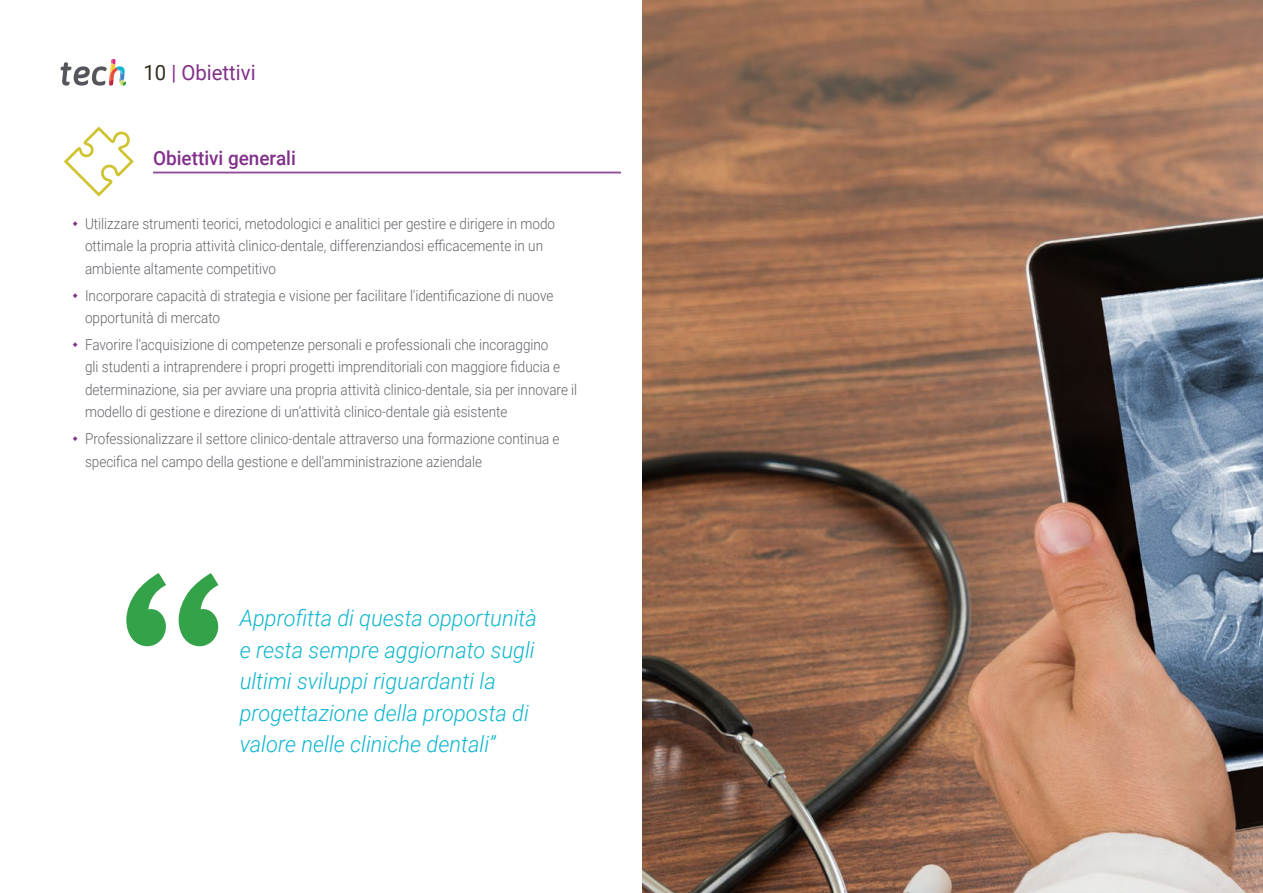
<style>
.page{position:relative;width:1263px;height:893px;background:#fff}
.page>*{position:absolute;margin:0;border:0;box-sizing:border-box;transform-origin:0 0}
.t1{font:italic 300 22.5px/31.5px "Roboto";color:#0fb6cf}
.t2{font:21px "Roboto";color:#813089}
.t3{font:500 19.5px "Roboto";color:#813089}
.t4{font:300 15px/22.5px "Roboto";color:#61646a;scale:.9 1}
.s1{color:#312e20}
</style>
<div class="page">
<hr style="left:153px;top:172px;width:468px;height:1px;background:#813089">
<hr style="left:153px;top:173px;width:468px;height:1px;background:#813089">
<svg style="left:64px;top:126px;width:70px;height:71px"></svg>
<svg style="left:126px;top:573px;width:92px;height:73px"></svg>
<img style="left:642px;top:0;width:621px;height:893px">
<svg style="left:61px;top:59px;width:65px;height:27px"></svg>
<h2 class="t2" style="left:144px;top:57px;width:114px"><span class="s1">10</span> | Obiettivi</h2>
<h3 class="t3" style="left:153px;top:144px;width:144px">Obiettivi generali</h3>
<p class="t4" style="left:85px;top:212px;width:524px">Utilizzare strumenti teorici, metodologici e analitici per gestire e dirigere in modo ottimale la propria attività clinico-dentale, differenziandosi efficacemente in un ambiente altamente competitivo</p>
<p class="t4" style="left:85px;top:284px;width:522px">Incorporare capacità di strategia e visione per facilitare l'identificazione di nuove opportunità di mercato</p>
<p class="t4" style="left:85px;top:333px;width:548px">Favorire l'acquisizione di competenze personali e professionali che incoraggino<br>gli studenti a intraprendere i propri progetti imprenditoriali con maggiore fiducia e determinazione, sia per avviare una propria attività clinico-dentale, sia per innovare il modello di gestione e direzione di un’attività clinico-dentale già esistente</p>
<p class="t4" style="left:85px;top:427px;width:529px">Professionalizzare il settore clinico-dentale attraverso una formazione continua e specifica nel campo della gestione e dell'amministrazione aziendale</p>
<h1 class="t1" style="left:240px;top:601px;width:299px">Approfitta di questa opportunità e resta sempre aggiornato sugli ultimi sviluppi riguardanti la progettazione della proposta di valore nelle cliniche dentali”</h1>
</div>
